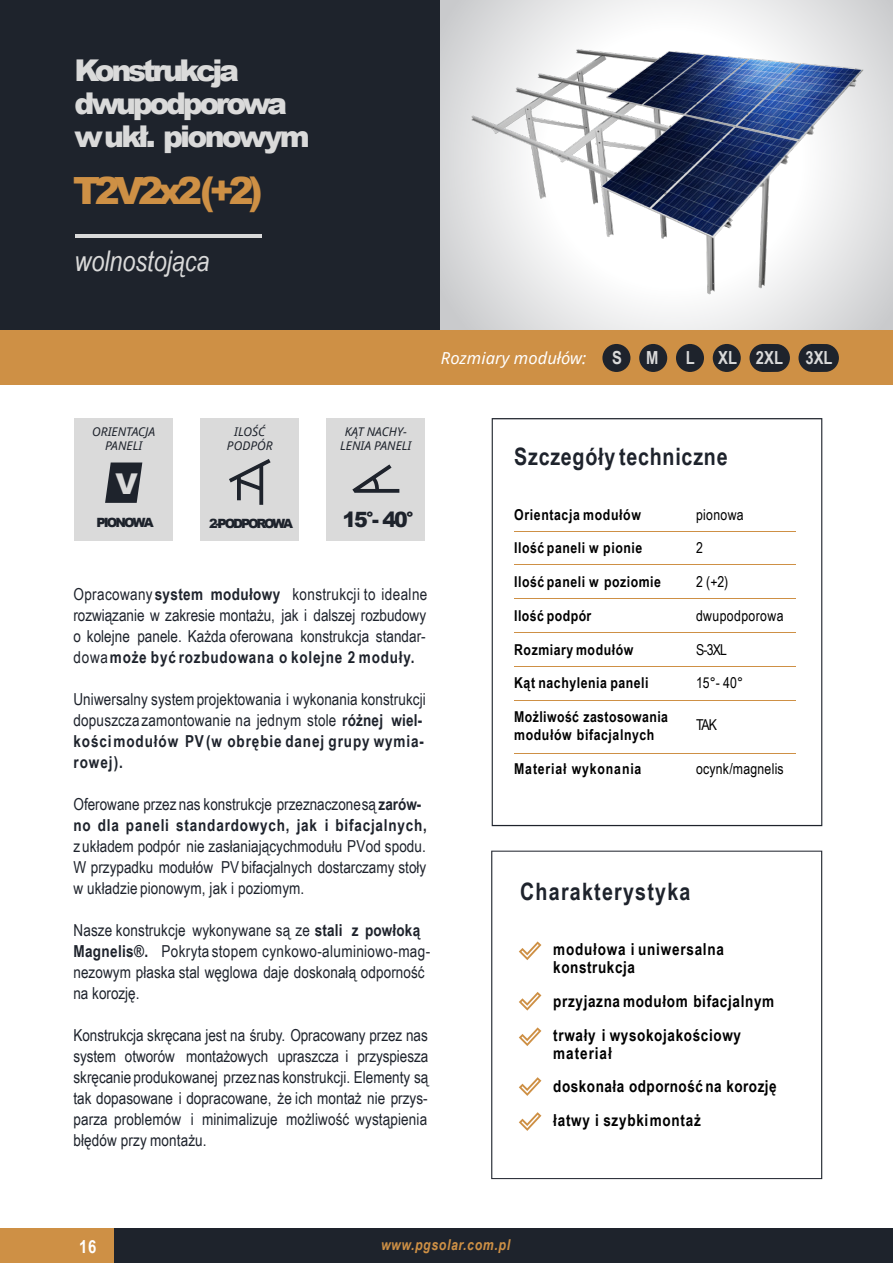
<style>
.page{position:relative;width:893px;height:1263px;background:#fff}
.page>*{position:absolute;margin:0;border:0;box-sizing:border-box;transform-origin:0 0}
.t1{font:900 37.5px "Arial";letter-spacing:-.145em;color:#ce9045}
.t2{font:900 30px/33px "Arial";letter-spacing:-.115em;color:#dadada}
.t3{font:900 28.65px "Arial";color:#dadada}
.t4{font:italic 28.5px "Arial Narrow";color:#dadada}
.t5{font:700 24px "Arial Narrow";letter-spacing:.03em;color:#1e232c}
.t6{font:700 24px "Arial Narrow";letter-spacing:.05em;color:#1e232c}
.t7{font:900 21.15px "Arial";color:#1e232c}
.t8{font:700 18px "Arial Narrow";letter-spacing:.005em;color:#dadada}
.t9{font:700 18px "Arial Narrow";color:#fff}
.t10{font:16.5px/21px "Arial Narrow";letter-spacing:.005em;color:#1e232c;text-align:justify}
.t11{font:700 16.5px/33.8px "Arial Narrow";letter-spacing:.04em;color:#000}
.t12{font:700 16.5px/21px "Arial Narrow";letter-spacing:.05em;color:#1e232c}
.t13{font:italic 16.5px "Noto Sans";letter-spacing:.005em;color:#fff}
.t14{font:700 15px/18px "Arial Narrow";letter-spacing:.035em;color:#000}
.t15{font:15px "Arial Narrow";letter-spacing:.02em;color:#000}
.t16{font:italic 700 15px "Arial Narrow";letter-spacing:.045em;color:#ce9045}
.t17{font:700 15px "Arial Narrow";letter-spacing:.055em;color:#000}
.t18{font:900 12.75px "Arial";letter-spacing:-.165em;color:#1e232c}
.t19{font:italic 12px/13.5px "Noto Sans";color:#1e232c;text-align:center}
.s1{font-weight:700}
.s2{font-weight:400}
</style>
<div class="page">
<div style="left:0;top:0;width:440px;height:346px;background:#1e232c"></div>
<svg style="left:440px;top:0;width:453px;height:331px"></svg>
<img style="left:440px;top:23px;width:453px;height:302px">
<div style="left:74px;top:418px;width:99px;height:123px;background:#dadada"></div>
<svg style="left:105px;top:462px;width:37px;height:41px;background:#3b4047"></svg>
<hr style="left:75px;top:234px;width:187px;height:3px;background:#dadada">
<div style="left:0;top:1228px;width:893px;height:35px;background:#1e232c"></div>
<div style="left:0;top:1228px;width:114px;height:35px;background:#ce9045"></div>
<div style="left:0;top:331px;width:893px;height:54px;background:#ce9045"></div>
<div style="left:602px;top:344px;width:28px;height:28px;background:#1e232c;border-radius:50%"></div>
<div style="left:639px;top:344px;width:28px;height:28px;background:#1e232c;border-radius:50%"></div>
<div style="left:676px;top:344px;width:28px;height:28px;background:#1e232c;border-radius:50%"></div>
<div style="left:713px;top:344px;width:28px;height:28px;background:#1e232c;border-radius:50%"></div>
<svg style="left:749px;top:344px;width:41px;height:28px"></svg>
<svg style="left:798px;top:344px;width:41px;height:28px"></svg>
<svg style="left:492px;top:418px;width:330px;height:408px"></svg>
<svg style="left:491px;top:851px;width:331px;height:328px"></svg>
<hr style="left:514px;top:531px;width:282px;height:1px;background:#ce9045">
<hr style="left:514px;top:564px;width:282px;height:1px;background:#ce9045">
<hr style="left:514px;top:598px;width:282px;height:1px;background:#ce9045">
<hr style="left:514px;top:632px;width:282px;height:1px;background:#ce9045">
<hr style="left:514px;top:666px;width:282px;height:1px;background:#ce9045">
<hr style="left:514px;top:700px;width:282px;height:1px;background:#ce9045">
<hr style="left:514px;top:753px;width:282px;height:1px;background:#ce9045">
<div style="left:201px;top:418px;width:98px;height:123px;background:#dadada"></div>
<svg style="left:259px;top:499px;width:4px;height:6px"></svg>
<svg style="left:229px;top:459px;width:42px;height:40px"></svg>
<div style="left:327px;top:418px;width:98px;height:123px;background:#dadada"></div>
<svg style="left:392px;top:489px;width:7px;height:4px"></svg>
<svg style="left:352px;top:464px;width:40px;height:29px"></svg>
<h2 class="t2" style="left:74px;top:57px;width:237px">Konstrukcja dwupodporowa wukł. pionowym</h2>
<h1 class="t1" style="left:73px;top:177px;width:191px">T2V2x2(+2)</h1>
<h3 class="t4" style="left:74px;top:250px;width:137px">wolnostojąca</h3>
<p class="t13" style="left:441px;top:346px;width:147px">Rozmiary modułów:</p>
<p class="t8" style="left:612px;top:351px;width:11px">S</p>
<p class="t8" style="left:646px;top:351px;width:14px">M</p>
<p class="t8" style="left:686px;top:351px;width:11px">L</p>
<p class="t8" style="left:718px;top:351px;width:116px">XL 2XL 3XL</p>
<p class="t19" style="left:92px;top:425px;width:65px">ORIENTACJA<br>PANELI</p>
<h3 class="t3" style="left:116px;top:473px;width:24px">V</h3>
<p class="t18" style="left:96px;top:518px;width:59px">PIONOWA</p>
<p class="t19" style="left:227px;top:425px;width:47px">ILOŚĆ<br>PODPÓR</p>
<p class="t19" style="left:340px;top:425px;width:73px">KĄT NACHY-<br>LENIA PANELI</p>
<p class="t18" style="left:209px;top:518px;width:85px">2-PODPOROWA</p>
<p class="t7" style="left:343px;top:512px;width:73px">15°- 40°</p>
<p class="t10" style="left:73px;top:585px;width:355px">Opracowany<span class="s1">system modułowy</span> konstrukcji to idealne rozwiązanie w zakresie montażu, jak i dalszej rozbudowy o kolejne panele. Każda oferowana konstrukcja standar&shy;dowa<span class="s1">może być rozbudowana o kolejne 2 moduły.</span></p>
<p class="t10" style="left:73px;top:690px;width:354px;text-align:left">Uniwersalny systemprojektowania i wykonania konstrukcji dopuszczazamontowanie na jednym stole <span class="s1">różnej wiel&shy;kościmodułów PV(w obrębie danej grupy wymia&shy;rowej).</span></p>
<p class="t12" style="left:73px;top:795px;width:355px"><span class="s2">Oferowane przez nas konstrukcje przeznaczonesą</span> zarów&shy;no dla paneli standardowych, jak i bifacjalnych,</p>
<p class="t10" style="left:73px;top:837px;width:354px">z układem podpór nie zasłaniającychmodułu PVod spodu.<br>W przypadku modułów PV bifacjalnych dostarczamy stoły w układzie pionowym, jak i poziomym.</p>
<p class="t10" style="left:73px;top:921px;width:358px;text-align:left">Nasze konstrukcje wykonywane są ze <span class="s1">stali z powłoką Magnelis®.</span> Pokryta stopem cynkowo-aluminiowo-mag&shy;nezowym płaska stal węglowa daje doskonałą odporność na korozję.</p>
<p class="t10" style="left:73px;top:1026px;width:356px">Konstrukcja skręcana jest na śruby. Opracowany przez nas system otworów montażowych upraszcza i przyspiesza skręcanie produkowanej przeznas konstrukcji. Elementy są tak dopasowane i dopracowane, że ich montaż nie przys&shy;parza problemów i minimalizuje możliwość wystąpienia błędów przy montażu.</p>
<h3 class="t5" style="left:514px;top:448px;width:215px">Szczegóły techniczne</h3>
<p class="t14" style="left:514px;top:507px;width:128px">Orientacja modułów</p>
<p class="t14" style="left:514px;top:540px;width:130px">Ilość paneli w pionie</p>
<p class="t14" style="left:514px;top:574px;width:148px">Ilość paneli w poziomie</p>
<p class="t14" style="left:514px;top:608px;width:79px">Ilość podpór</p>
<p class="t14" style="left:514px;top:642px;width:121px">Rozmiary modułów</p>
<p class="t14" style="left:514px;top:675px;width:136px">Kąt nachylenia paneli</p>
<p class="t14" style="left:514px;top:709px;width:155px">Możliwość zastosowania modułów bifacjalnych</p>
<p class="t17" style="left:514px;top:763px;width:129px">Materiał wykonania</p>
<p class="t15" style="left:696px;top:509px;width:49px">pionowa</p>
<p class="t15" style="left:696px;top:542px;width:8px">2</p>
<p class="t15" style="left:696px;top:576px;width:34px">2 (+2)</p>
<p class="t15" style="left:696px;top:610px;width:89px">dwupodporowa</p>
<p class="t15" style="left:696px;top:644px;width:32px">S-3XL</p>
<p class="t15" style="left:696px;top:677px;width:48px">15°- 40°</p>
<p class="t15" style="left:696px;top:719px;width:22px">TAK</p>
<p class="t15" style="left:696px;top:763px;width:89px">ocynk/magnelis</p>
<h3 class="t6" style="left:520px;top:882px;width:172px">Charakterystyka</h3>
<p class="t11" style="left:553px;top:942px;width:172px;line-height:18px">modułowa i uniwersalna konstrukcja</p>
<p class="t11" style="left:553px;top:986px;width:222px">przyjazna modułom bifacjalnym trwały i wysokojakościowy</p>
<p class="t11" style="left:553px;top:1037px;width:225px">materiał<br>doskonała odporność na korozję łatwy i szybkimontaż</p>
<p class="t9" style="left:79px;top:1240px;width:19px">16</p>
<p class="t16" style="left:381px;top:1239px;width:131px">www.pgsolar.com.pl</p>
</div>
